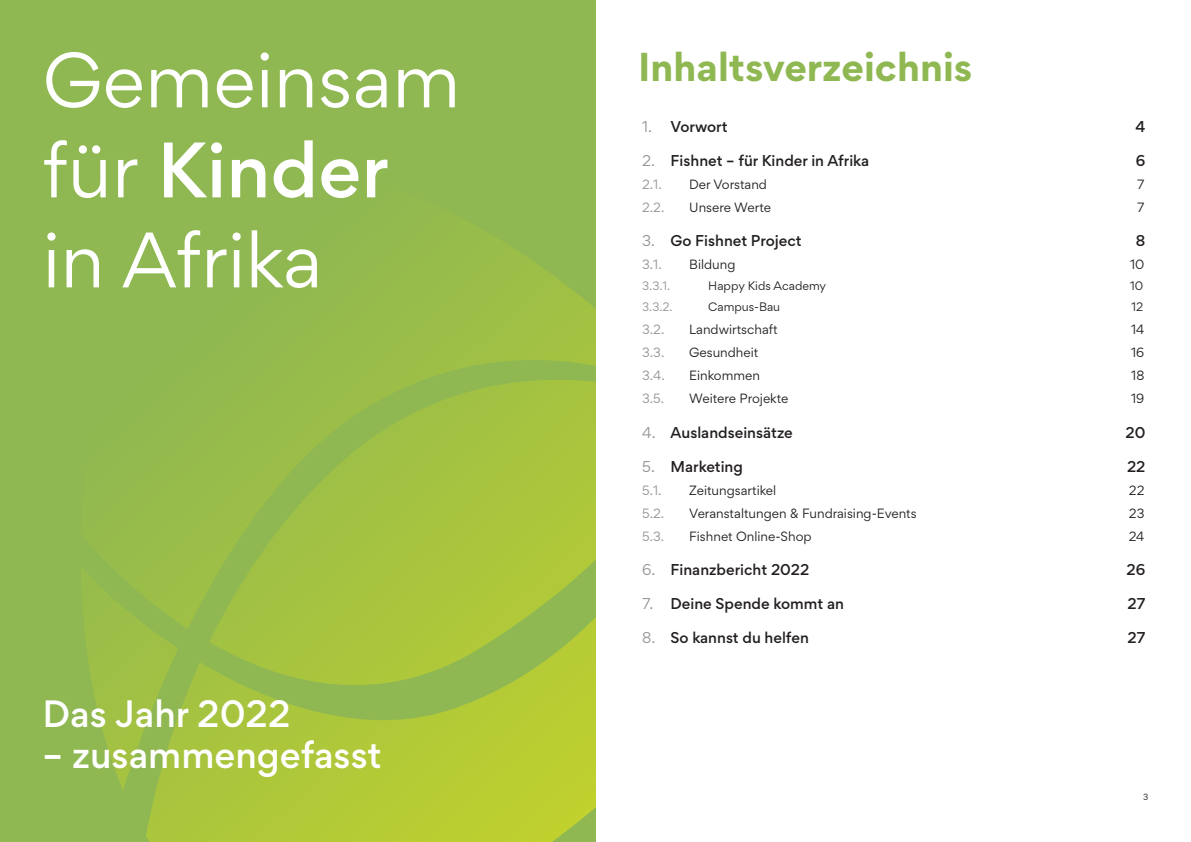
<style>
.page{position:relative;width:1191px;height:842px;background:#fff}
.page>*{position:absolute;margin:0;border:0;box-sizing:border-box;transform-origin:0 0}
.Absatzformat_2{font:70px/90px "Gordita";color:#fff}
.Headline_2{font:700 36px "Gordita";color:#8fb852}
.t1{font:500 34px "Gordita";color:#fff}
.t2{font:500 14px "Gordita";color:#231f20}
.t3{font:12px "Gordita";color:#231f20}
.t4{font:12px "Gordita";color:#939598}
.t5{font:11px "Gordita";color:#231f20}
.t6{font:11px "Gordita";color:#939598}
.t7{font:8px "Gordita";color:#231f20}
.s1{font-weight:500}
.s2{font-weight:400;color:#939598}
</style>
<div class="page">
<div style="left:0;top:0;width:595px;height:842px;background:#8fb852"></div>
<svg style="left:98px;top:710px;width:48px;height:79px"></svg>
<svg style="left:84px;top:244px;width:511px;height:466px"></svg>
<svg style="left:146px;top:427px;width:449px;height:415px;fill:#a8c43f"></svg>
<p class="Absatzformat_2" style="left:43px;top:34px;width:419px">Gemeinsam</p>
<p class="Absatzformat_2" style="left:43px;top:124px;width:348px">für <span class="s1">Kinder </span>in Afrika</p>
<p class="t1" style="left:43px;top:689px;width:249px">Das Jahr 2022</p>
<p class="t1" style="left:43px;top:729px;width:341px">– zusammengefasst</p>
<p class="Headline_2" style="left:638px;top:38px;width:336px">Inhaltsverzeichnis</p>
<p class="t2" style="left:642px;top:117px;width:87px"><span class="s2">1.</span> Vorwort</p>
<p class="t2" style="left:1135px;top:117px;width:11px">4</p>
<p class="t2" style="left:642px;top:151px;width:228px"><span class="s2">2.</span> Fishnet – für Kinder in Afrika</p>
<p class="t2" style="left:1135px;top:151px;width:11px">6</p>
<p class="t4" style="left:642px;top:176px;width:21px">2.1.</p>
<p class="t3" style="left:689px;top:176px;width:79px">Der Vorstand</p>
<p class="t3" style="left:1137px;top:176px;width:9px">7</p>
<p class="t4" style="left:642px;top:199px;width:24px">2.2.</p>
<p class="t3" style="left:689px;top:199px;width:83px">Unsere Werte</p>
<p class="t3" style="left:1137px;top:199px;width:9px">7</p>
<p class="t2" style="left:642px;top:231px;width:161px"><span class="s2">3.</span> Go Fishnet Project</p>
<p class="t2" style="left:1135px;top:231px;width:11px">8</p>
<p class="t4" style="left:642px;top:256px;width:21px">3.1.</p>
<p class="t3" style="left:689px;top:256px;width:48px">Bildung</p>
<p class="t3" style="left:1130px;top:256px;width:16px">10</p>
<p class="t6" style="left:642px;top:278px;width:30px">3.3.1.</p>
<p class="t5" style="left:708px;top:278px;width:119px">Happy Kids Academy</p>
<p class="t5" style="left:1130px;top:278px;width:15px">10</p>
<p class="t6" style="left:642px;top:299px;width:32px">3.3.2.</p>
<p class="t5" style="left:708px;top:299px;width:74px">Campus-Bau</p>
<p class="t5" style="left:1131px;top:299px;width:13px">12</p>
<p class="t4" style="left:642px;top:321px;width:24px">3.2.</p>
<p class="t3" style="left:689px;top:321px;width:90px">Landwirtschaft</p>
<p class="t3" style="left:1131px;top:321px;width:15px">14</p>
<p class="t4" style="left:642px;top:344px;width:24px">3.3.</p>
<p class="t3" style="left:689px;top:344px;width:71px">Gesundheit</p>
<p class="t3" style="left:1131px;top:344px;width:15px">16</p>
<p class="t4" style="left:642px;top:367px;width:24px">3.4.</p>
<p class="t3" style="left:689px;top:367px;width:72px">Einkommen</p>
<p class="t3" style="left:1131px;top:367px;width:15px">18</p>
<p class="t4" style="left:642px;top:390px;width:23px">3.5.</p>
<p class="t3" style="left:689px;top:390px;width:101px">Weitere Projekte</p>
<p class="t3" style="left:1131px;top:390px;width:15px">19</p>
<p class="t2" style="left:642px;top:422px;width:152px"><span class="s2">4.</span> Auslandseinsätze</p>
<p class="t2" style="left:1125px;top:422px;width:21px">20</p>
<p class="t2" style="left:642px;top:456px;width:102px"><span class="s2">5.</span> Marketing</p>
<p class="t2" style="left:1127px;top:456px;width:20px">22</p>
<p class="t4" style="left:642px;top:481px;width:21px">5.1.</p>
<p class="t3" style="left:689px;top:481px;width:89px">Zeitungsartikel</p>
<p class="t3" style="left:1129px;top:481px;width:17px">22</p>
<p class="t4" style="left:642px;top:504px;width:23px">5.2.</p>
<p class="t3" style="left:689px;top:504px;width:229px">Veranstaltungen &amp; Fundraising-Events</p>
<p class="t3" style="left:1129px;top:504px;width:17px">23</p>
<p class="t4" style="left:642px;top:527px;width:23px">5.3.</p>
<p class="t3" style="left:689px;top:527px;width:124px">Fishnet Online-Shop</p>
<p class="t3" style="left:1128px;top:527px;width:17px">24</p>
<p class="t2" style="left:642px;top:559px;width:169px"><span class="s2">6.</span> Finanzbericht 2022</p>
<p class="t2" style="left:1126px;top:559px;width:20px">26</p>
<p class="t2" style="left:642px;top:593px;width:203px"><span class="s2">7.</span> Deine Spende kommt an</p>
<p class="t2" style="left:1127px;top:593px;width:19px">27</p>
<p class="t2" style="left:642px;top:627px;width:168px"><span class="s2">8.</span> So kannst du helfen</p>
<p class="t2" style="left:1127px;top:627px;width:19px">27</p>
<p class="t7" style="left:1143px;top:791px;width:7px">3</p>
</div>
